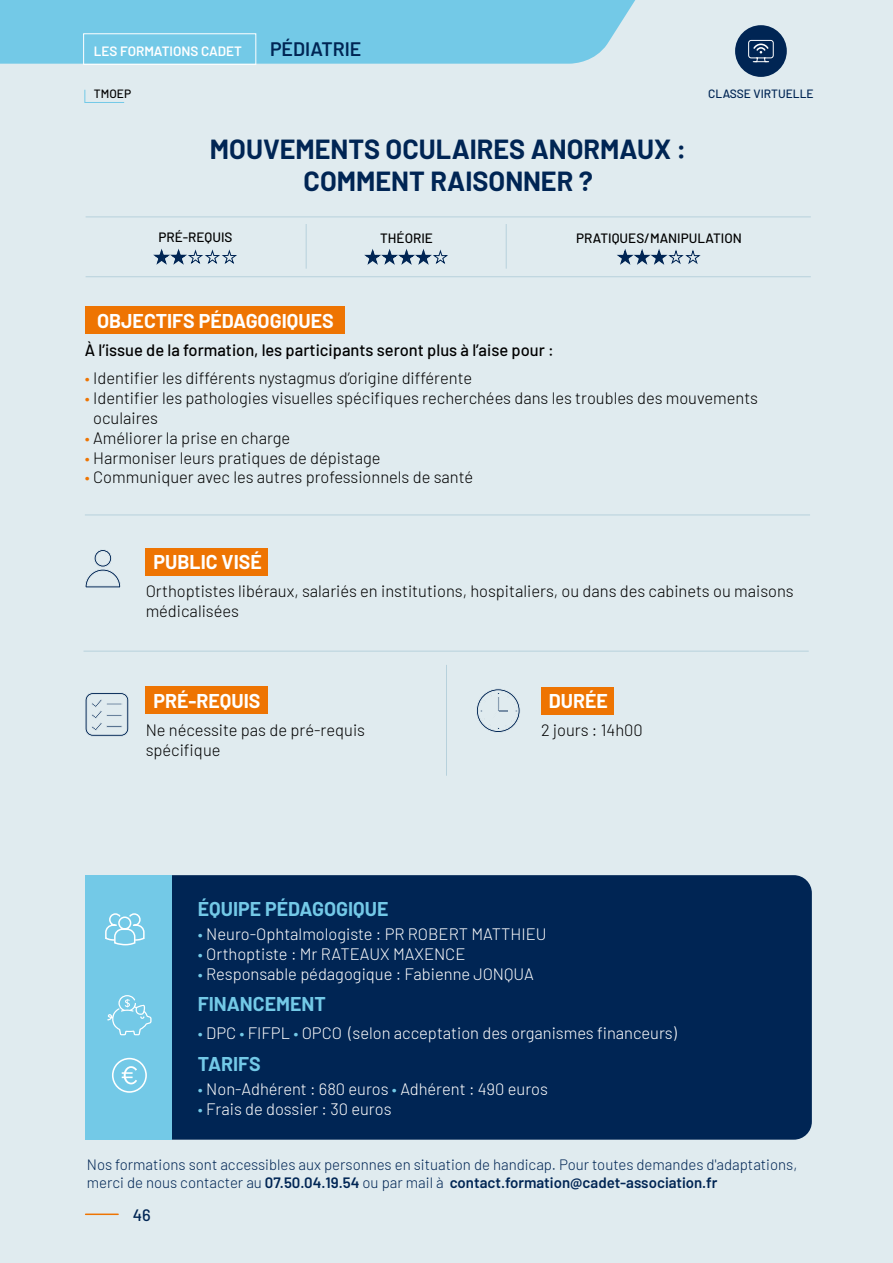
<style>
.page{position:relative;width:893px;height:1263px;background:#e0ebef}
.page>*{position:absolute;margin:0;border:0;box-sizing:border-box;transform-origin:0 0}
.t1{font:700 27px/32.4px "Barlow";color:#002554;text-align:center}
.t2{font:700 19.5px "Barlow";color:#fff}
.t3{font:700 19.5px "Barlow";color:#73c9e7}
.t4{font:600 19.5px "Barlow";color:#002554}
.t5{font:300 16.5px/19.8px "Barlow";color:#000}
.t6{font:300 16.5px "Barlow";color:#fff}
.t7{font:500 16.5px "Barlow";color:#000}
.t8{font:500 16.5px "Barlow";color:#002554}
.t9{font:300 15px/18px "Barlow";color:#002554}
.t10{font:500 13.5px "Barlow";color:#000}
.t11{font:600 13.5px "Barlow";color:#fff}
.t12{font:500 12px "Barlow";color:#002554}
.t13{font:500 12px "Barlow";color:#000}
.s1{color:#ee7402}
.s2{color:#73c9e7}
.s3{font-weight:600}
</style>
<div class="page">
<hr style="left:86px;top:1213px;width:32px;height:2px;background:#ee7402">
<div style="left:0;top:0;width:635px;height:64px;background:#73c9e7"></div>
<div style="left:127px;top:875px;width:685px;height:265px;background:#002554;border-radius:18px"></div>
<div style="left:85px;top:875px;width:86px;height:265px;background:#73c9e7"></div>
<div style="left:85px;top:307px;width:260px;height:27px;background:#ee7402"></div>
<div style="left:146px;top:686px;width:122px;height:27px;background:#ee7402"></div>
<div style="left:542px;top:687px;width:72px;height:27px;background:#ee7402"></div>
<div style="left:146px;top:548px;width:122px;height:27px;background:#ee7402"></div>
<svg style="left:105px;top:913px;width:40px;height:33px"></svg>
<hr style="left:86px;top:276px;width:725px;height:1px;background:#b7d1dc">
<hr style="left:84px;top:651px;width:725px;height:1px;background:#b7d1dc">
<hr style="left:85px;top:515px;width:725px;height:1px;background:#b7d1dc">
<hr style="left:86px;top:216px;width:725px;height:1px;background:#b7d1dc">
<svg style="left:85px;top:692px;width:44px;height:45px"></svg>
<svg style="left:85px;top:549px;width:36px;height:39px"></svg>
<svg style="left:476px;top:688px;width:44px;height:45px"></svg>
<hr style="left:306px;top:224px;width:1px;height:45px;background:#b7d1dc">
<hr style="left:506px;top:224px;width:1px;height:45px;background:#b7d1dc">
<div style="left:83px;top:33px;width:173px;height:32px;border:1px solid #fff"></div>
<hr style="left:446px;top:665px;width:1px;height:111px;background:#b7d1dc">
<div style="left:735px;top:25px;width:52px;height:52px;background:#002554;border-radius:50%"></div>
<svg style="left:748px;top:40px;width:26px;height:22px"></svg>
<svg style="left:84px;top:89px;width:41px;height:14px"></svg>
<svg style="left:107px;top:995px;width:45px;height:40px"></svg>
<svg style="left:112px;top:1058px;width:35px;height:35px"></svg>
<p class="t11" style="left:94px;top:41px;width:150px">LES FORMATIONS CADET</p>
<p class="t4" style="left:270px;top:34px;width:93px">PÉDIATRIE</p>
<p class="t13" style="left:94px;top:85px;width:39px">TMOEP</p>
<p class="t12" style="left:708px;top:85px;width:107px">CLASSE VIRTUELLE</p>
<h1 class="t1" style="left:210px;top:130px;width:478px">MOUVEMENTS OCULAIRES ANORMAUX :<br>COMMENT RAISONNER ?</h1>
<p class="t10" style="left:158px;top:228px;width:76px">PRÉ-REQUIS</p>
<p class="t10" style="left:380px;top:228px;width:54px">THÉORIE</p>
<p class="t10" style="left:576px;top:228px;width:167px">PRATIQUES/MANIPULATION</p>
<p class="t2" style="left:97px;top:306px;width:238px">OBJECTIFS PÉDAGOGIQUES</p>
<p class="t7" style="left:85px;top:338px;width:470px">À l’issue de la formation, les participants seront plus à l’aise pour :</p>
<p class="t5" style="left:85px;top:367px;width:389px"><span class="s1">•</span> Identifier les différents nystagmus d’origine différente</p>
<p class="t5" style="left:93px;top:387px;width:666px;text-indent:-8px"><span class="s1">•</span> Identifier les pathologies visuelles spécifiques recherchées dans les troubles des mouvements oculaires</p>
<p class="t5" style="left:85px;top:427px;width:207px"><span class="s1">•</span> Améliorer la prise en charge</p>
<p class="t5" style="left:85px;top:446px;width:297px"><span class="s1">•</span> Harmoniser leurs pratiques de dépistage</p>
<p class="t5" style="left:85px;top:466px;width:390px"><span class="s1">•</span> Communiquer avec les autres professionnels de santé</p>
<p class="t2" style="left:154px;top:547px;width:110px">PUBLIC VISÉ</p>
<p class="t5" style="left:146px;top:580px;width:650px">Orthoptistes libéraux, salariés en institutions, hospitaliers, ou dans des cabinets ou maisons médicalisées</p>
<p class="t2" style="left:154px;top:687px;width:108px">PRÉ-REQUIS</p>
<p class="t5" style="left:146px;top:719px;width:221px">Ne nécessite pas de pré-requis spécifique</p>
<p class="t2" style="left:549px;top:687px;width:61px">DURÉE</p>
<p class="t5" style="left:541px;top:719px;width:103px">2 jours : 14h00</p>
<p class="t3" style="left:198px;top:894px;width:192px">ÉQUIPE PÉDAGOGIQUE</p>
<p class="t6" style="left:198px;top:922px;width:350px"><span class="s2">•</span> Neuro-Ophtalmologiste : PR ROBERT MATTHIEU</p>
<p class="t6" style="left:198px;top:942px;width:269px"><span class="s2">•</span> Orthoptiste : Mr RATEAUX MAXENCE</p>
<p class="t6" style="left:198px;top:962px;width:338px"><span class="s2">•</span> Responsable pédagogique : Fabienne JONQUA</p>
<p class="t3" style="left:198px;top:990px;width:130px">FINANCEMENT</p>
<p class="t6" style="left:198px;top:1021px;width:480px"><span class="s2">•</span> DPC <span class="s2">•</span> FIFPL <span class="s2">•</span> OPCO (selon acceptation des organismes financeurs)</p>
<p class="t3" style="left:198px;top:1049px;width:64px">TARIFS</p>
<p class="t6" style="left:198px;top:1077px;width:352px"><span class="s2">•</span> Non-Adhérent : 680 euros <span class="s2">•</span> Adhérent : 490 euros</p>
<p class="t6" style="left:198px;top:1097px;width:195px"><span class="s2">•</span> Frais de dossier : 30 euros</p>
<p class="t9" style="left:87px;top:1154px;width:712px">Nos formations sont accessibles aux personnes en situation de handicap. Pour toutes demandes d'adaptations, merci de nous contacter au <span class="s3">07.50.04.19.54</span> ou par mail à <span class="s3">contact.formation@cadet-association.fr</span></p>
<p class="t8" style="left:133px;top:1203px;width:20px">46</p>
</div>
